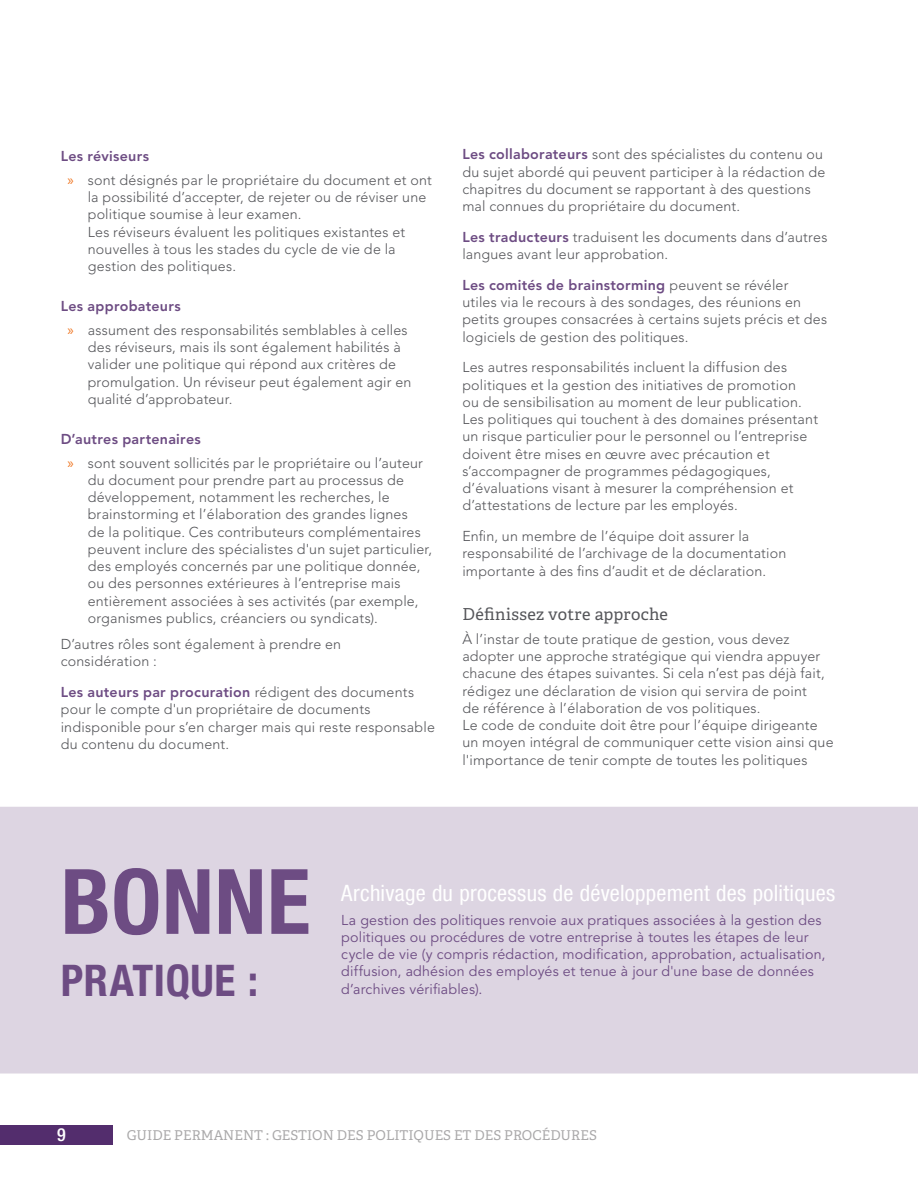
<style>
.page{position:relative;width:918px;height:1188px;background:#fff}
.page>*{position:absolute;margin:0;border:0;box-sizing:border-box;transform-origin:0 0}
.t1{font:700 condensed 90.45px "Helvetica Neue LT Com";letter-spacing:.005em;color:#6d4c83}
.t2{font:700 condensed 43.35px "Helvetica Neue LT Com";letter-spacing:.015em;color:#6d4c83}
.t3{font:condensed 22.5px "Helvetica Neue LT Com";letter-spacing:.01em;color:#fff}
.t4{font:500 condensed 18px "Helvetica Neue LT Std";color:#fff}
.t5{font:16.5px "Adelle";letter-spacing:.02em;color:#55565a}
.t6{font:300 14.25px/17.2px "Avenir LT Std";letter-spacing:.015em;color:#55565a}
.t7{font:14.25px/17.2px "Avenir LT Std";letter-spacing:.015em;color:#6d4c83}
.t8{font:13.5px "Adelle PE";color:#a9a8a9}
.s1{font-weight:800;color:#6d4c83}
.s2{font-family:"Myriad Pro";font-weight:400;font-size:15px;color:#ef7622}
</style>
<div class="page">
<div style="left:0;top:1125px;width:113px;height:19px;background:#532d6d"></div>
<div style="left:0;top:807px;width:918px;height:267px;background:#ddd5e2"></div>
<p class="t6" style="left:67px;top:144px;width:366px;line-height:24px;text-indent:-7px"><span class="s1">Les réviseurs<br></span><span class="s2">»</span> sont désignés par le propriétaire du document et ont</p>
<p class="t6" style="left:88px;top:189px;width:340px">la possibilité d’accepter, de rejeter ou de réviser une politique soumise à leur examen.<br>Les réviseurs évaluent les politiques existantes et nouvelles à tous les stades du cycle de vie de la gestion des politiques.</p>
<p class="t6" style="left:67px;top:294px;width:342px;line-height:24px;text-indent:-7px"><span class="s1">Les approbateurs<br></span><span class="s2">»</span> assument des responsabilités semblables à celles</p>
<p class="t6" style="left:88px;top:339px;width:325px">des réviseurs, mais ils sont également habilités à valider une politique qui répond aux critères de promulgation. Un réviseur peut également agir en qualité d’approbateur.</p>
<p class="t6" style="left:67px;top:427px;width:357px;line-height:24px;text-indent:-7px"><span class="s1">D’autres partenaires<br></span><span class="s2">»</span> sont souvent sollicités par le propriétaire ou l’auteur</p>
<p class="t6" style="left:88px;top:471px;width:346px">du document pour prendre part au processus de développement, notamment les recherches, le brainstorming et l’élaboration des grandes lignes<br>de la politique. Ces contributeurs complémentaires peuvent inclure des spécialistes d'un sujet particulier, des employés concernés par une politique donnée, ou des personnes extérieures à l’entreprise mais entièrement associées à ses activités (par exemple, organismes publics, créanciers ou syndicats).</p>
<p class="t6" style="left:61px;top:636px;width:282px">D’autres rôles sont également à prendre en considération :</p>
<p class="t6" style="left:61px;top:684px;width:376px"><span class="s1">Les auteurs par procuration</span> rédigent des documents pour le compte d'un propriétaire de documents indisponible pour s’en charger mais qui reste responsable du contenu du document.</p>
<p class="t6" style="left:462px;top:146px;width:365px"><span class="s1">Les collaborateurs</span> sont des spécialistes du contenu ou du sujet abordé qui peuvent participer à la rédaction de chapitres du document se rapportant à des questions mal connues du propriétaire du document.</p>
<p class="t6" style="left:462px;top:228px;width:367px"><span class="s1">Les traducteurs</span> traduisent les documents dans d’autres langues avant leur approbation.</p>
<p class="t6" style="left:462px;top:276px;width:366px"><span class="s1">Les comités de brainstorming</span> peuvent se révéler<br>utiles via le recours à des sondages, des réunions en petits groupes consacrées à certains sujets précis et des logiciels de gestion des politiques.</p>
<p class="t6" style="left:462px;top:359px;width:357px">Les autres responsabilités incluent la diffusion des politiques et la gestion des initiatives de promotion<br>ou de sensibilisation au moment de leur publication.<br>Les politiques qui touchent à des domaines présentant un risque particulier pour le personnel ou l’entreprise doivent être mises en œuvre avec précaution et s’accompagner de programmes pédagogiques, d’évaluations visant à mesurer la compréhension et d’attestations de lecture par les employés.</p>
<p class="t6" style="left:462px;top:528px;width:325px">Enfin, un membre de l’équipe doit assurer la responsabilité de l’archivage de la documentation importante à des fins d’audit et de déclaration.</p>
<p class="t5" style="left:462px;top:602px;width:207px">Définissez votre approche</p>
<p class="t6" style="left:462px;top:630px;width:373px">À l’instar de toute pratique de gestion, vous devez adopter une approche stratégique qui viendra appuyer chacune des étapes suivantes. Si cela n’est pas déjà fait, rédigez une déclaration de vision qui servira de point<br>de référence à l’élaboration de vos politiques.<br>Le code de conduite doit être pour l’équipe dirigeante un moyen intégral de communiquer cette vision ainsi que l'importance de tenir compte de toutes les politiques</p>
<h1 class="t1" style="left:61px;top:848px;width:251px">BONNE</h1>
<h2 class="t2" style="left:61px;top:954px;width:199px">PRATIQUE :</h2>
<h3 class="t3" style="left:341px;top:879px;width:495px">Archivage du processus de développement des politiques</h3>
<p class="t7" style="left:341px;top:911px;width:486px">La gestion des politiques renvoie aux pratiques associées à la gestion des politiques ou procédures de votre entreprise à toutes les étapes de leur cycle de vie (y compris rédaction, modification, approbation, actualisation, diffusion, adhésion des employés et tenue à jour d'une base de données d’archives vérifiables).</p>
<p class="t4" style="left:57px;top:1124px;width:10px">9</p>
<p class="t8" style="left:127px;top:1125px;width:471px">GUIDE PERMANENT : GESTION DES POLITIQUES ET DES PROCÉDURES</p>
</div>
